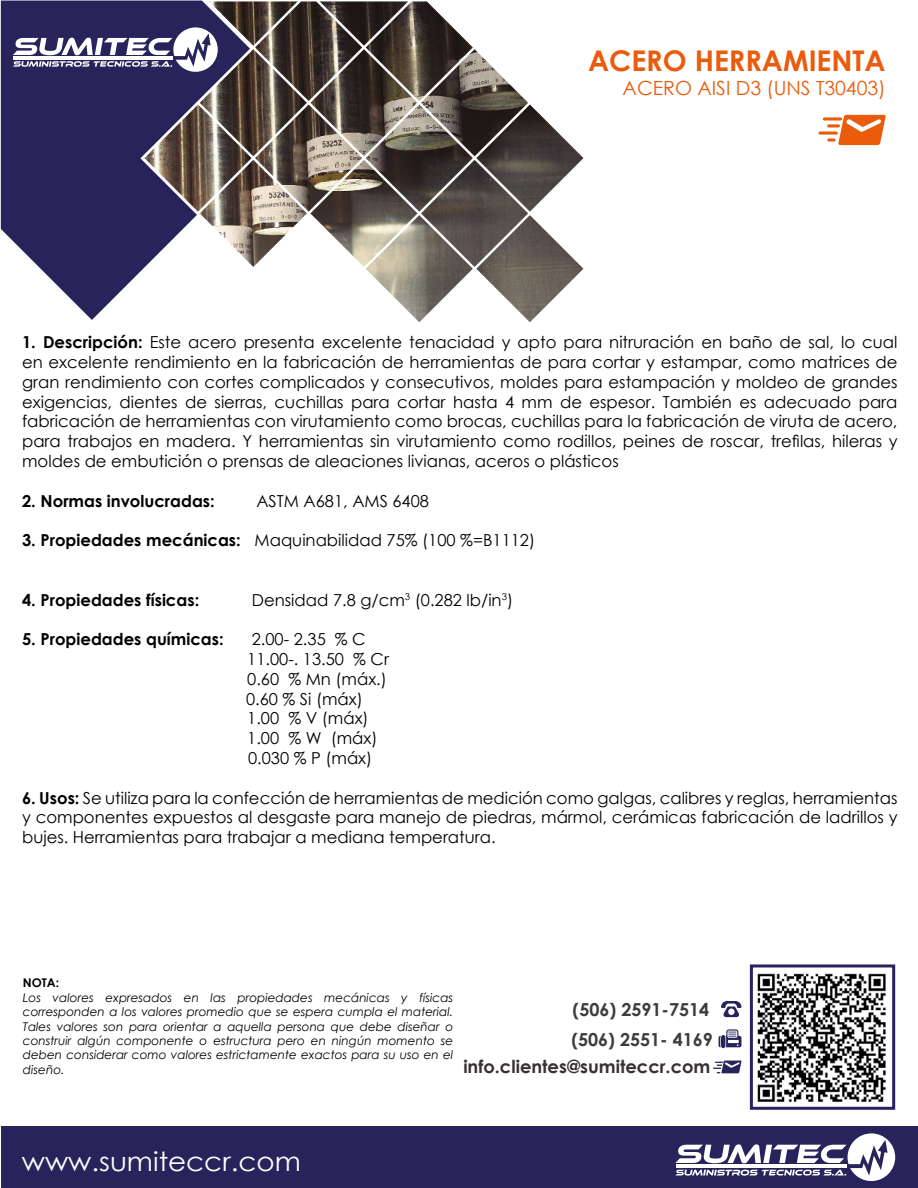
<style>
.page{position:relative;width:918px;height:1188px;background:#fff}
.page>*{position:absolute;margin:0;border:0;box-sizing:border-box;transform-origin:0 0}
.t1{font:700 28.5px "Century Gothic";color:#ea5b0b}
.t2{font:26.4px "Century Gothic";color:#fff;scale:1.05 1}
.t3{font:19.5px "Century Gothic";color:#ea5b0b}
.t4{font:700 18px/29.4px "Century Gothic";color:#3c3c3b}
.t5{font:700 18px "Century Gothic";color:#373035}
.t6{font:16.5px/19.8px "Century Gothic";color:#000;text-align:justify}
.t7{font:700 16.5px "Century Gothic";color:#000}
.t8{font:italic 12px/14.4px "Century Gothic";color:#000;text-align:justify}
.t9{font:700 12px "Century Gothic";color:#000}
.s1{font-weight:700}
</style>
<div class="page">
<img style="left:749px;top:964px;width:137px;height:146px">
<div style="left:750px;top:964px;width:145px;height:146px;border:3px solid #29235c"></div>
<svg style="left:1px;top:1px;width:143px;height:319px;background:#454072"></svg>
<svg style="left:13px;top:27px;width:131px;height:45px"></svg>
<div style="left:1px;top:1126px;width:917px;height:62px;background:#29235c"></div>
<svg style="left:721px;top:1001px;width:21px;height:16px"></svg>
<svg style="left:719px;top:1029px;width:22px;height:19px"></svg>
<svg style="left:675px;top:1133px;width:220px;height:48px"></svg>
<img style="left:144px;top:1px;width:439px;height:321px">
<svg style="left:823px;top:117px;width:19px;height:4px"></svg>
<hr style="left:819px;top:132px;width:19px;height:3px;background:#ea5b0b;border-radius:2px">
<svg style="left:827px;top:115px;width:59px;height:30px"></svg>
<svg style="left:713px;top:1061px;width:29px;height:12px"></svg>
<h1 class="t1" style="left:588px;top:39px;width:299px">ACERO HERRAMIENTA</h1>
<p class="t3" style="left:623px;top:74px;width:265px">ACERO AISI D3 (UNS T30403)</p>
<p class="t6" style="left:22px;top:332px;width:877px"><span class="s1">1. Descripción:</span> Este acero presenta excelente tenacidad y apto para nitruración en baño de sal, lo cual en excelente rendimiento en la fabricación de herramientas de para cortar y estampar, como matrices de gran rendimiento con cortes complicados y consecutivos, moldes para estampación y moldeo de grandes exigencias, dientes de sierras, cuchillas para cortar hasta 4 mm de espesor. También es adecuado para fabricación de herramientas con virutamiento como brocas, cuchillas para la fabricación de viruta de acero, para trabajos en madera. Y herramientas sin virutamiento como rodillos, peines de roscar, trefilas, hileras y moldes de embutición o prensas de aleaciones livianas, aceros o plásticos</p>
<p class="t7" style="left:22px;top:488px;width:194px">2. Normas involucradas:</p>
<p class="t6" style="left:256px;top:490px;width:174px">ASTM A681, AMS 6408</p>
<p class="t6" style="left:22px;top:530px;width:515px"><span class="s1">3. Propiedades mecánicas:</span> Maquinabilidad 75% (100 %=B1112)</p>
<p class="t7" style="left:22px;top:587px;width:179px">4. Propiedades físicas:</p>
<p class="t6" style="left:252px;top:589px;width:263px">Densidad 7.8 g/cm<sup>3</sup> (0.282 lb/in<sup>3</sup>)</p>
<p class="t7" style="left:22px;top:627px;width:203px">5. Propiedades químicas:</p>
<p class="t6" style="left:246px;top:629px;width:144px;text-align:left;text-indent:6px">2.00- 2.35 % C<br>11.00-. 13.50 % Cr<br>0.60 % Mn (máx.)<br>0.60 % Si (máx)<br>1.00 % V (máx)<br>1.00 % W (máx)<br>0.030 % P (máx)</p>
<p class="t6" style="left:22px;top:787px;width:877px"><span class="s1">6. Usos:</span> Se utiliza para la confección de herramientas de medición como galgas, calibres y reglas, herramientas y componentes expuestos al desgaste para manejo de piedras, mármol, cerámicas fabricación de ladrillos y bujes. Herramientas para trabajar a mediana temperatura.</p>
<p class="t9" style="left:23px;top:974px;width:38px">NOTA:</p>
<p class="t8" style="left:23px;top:990px;width:432px">Los valores expresados en las propiedades mecánicas y físicas corresponden a los valores promedio que se espera cumpla el material.<br>Tales valores son para orientar a aquella persona que debe diseñar o construir algún componente o estructura pero en ningún momento se deben considerar como valores estrictamente exactos para su uso en el diseño.</p>
<p class="t4" style="left:571px;top:994px;width:143px">(506) 2591-7514 (506) 2551- 4169</p>
<p class="t5" style="left:463px;top:1053px;width:249px">info.clientes@sumiteccr.com</p>
<h2 class="t2" style="left:22px;top:1143px;width:267px">www.sumiteccr.com</h2>
</div>
